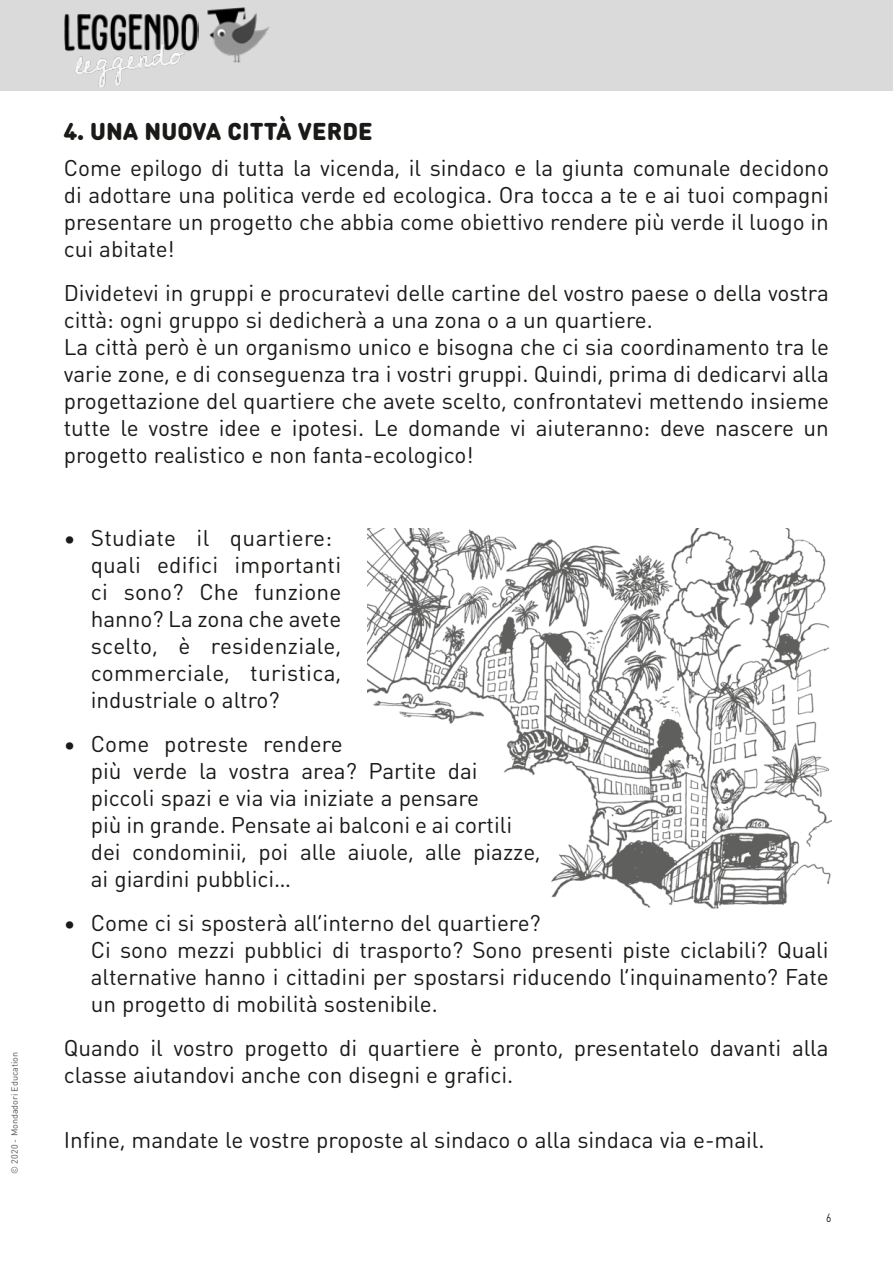
<style>
.page{position:relative;width:893px;height:1263px;background:#fff}
.page>*{position:absolute;margin:0;border:0;box-sizing:border-box;transform-origin:0 0}
.t1{font:900 24px "DIN Round Pro";letter-spacing:.005em;color:#1a1a18}
.t2{font:22.5px/27px "DIN Round Pro";color:#1a1a18}
.t3{font:12px "DIN Round Pro";color:#1a1a18;scale:.85 1}
.t4{font:9px "DIN Round Pro";color:#565656}
</style>
<div class="page">
<img style="left:367px;top:528px;width:464px;height:381px">
<div style="left:0;top:0;width:893px;height:91px;background:#dadada"></div>
<img style="left:207px;top:7px;width:62px;height:56px">
<img style="left:64px;top:13px;width:134px;height:74px">
<p class="t4" style="left:8px;top:1174px;width:123px;rotate:-90deg">© 2020 - Mondadori Education</p>
<p class="t1" style="left:64px;top:113px;width:310px">4. UNA NUOVA CITTÀ VERDE</p>
<p class="t2" style="left:64px;top:153px;width:767px;text-align:justify">Come epilogo di tutta la vicenda, il sindaco e la giunta comunale decidono di adottare una politica verde ed ecologica. Ora tocca a te e ai tuoi compagni presentare un progetto che abbia come obiettivo rendere più verde il luogo in cui abitate!</p>
<p class="t2" style="left:64px;top:278px;width:767px">Dividetevi in gruppi e procuratevi delle cartine del vostro paese o della vostra città: ogni gruppo si dedicherà a una zona o a un quartiere.<br>La città però è un organismo unico e bisogna che ci sia coordinamento tra le varie zone, e di conseguenza tra i vostri gruppi. Quindi, prima di dedicarvi alla progettazione del quartiere che avete scelto, confrontatevi mettendo insieme tutte le vostre idee e ipotesi. Le domande vi aiuteranno: deve nascere un progetto realistico e non fanta-ecologico!</p>
<p class="t2" style="left:91px;top:523px;width:252px;text-indent:-27px">• Studiate il quartiere: quali edifici importanti ci sono? Che funzione hanno? La zona che avete scelto, è residenziale, commerciale, turistica, industriale o altro?</p>
<p class="t2" style="left:91px;top:729px;width:451px;text-indent:-27px">• Come potreste rendere<br>più verde la vostra area? Partite dai piccoli spazi e via via iniziate a pensare<br>più in grande. Pensate ai balconi e ai cortili dei condominii, poi alle aiuole, alle piazze, ai giardini pubblici…</p>
<p class="t2" style="left:91px;top:908px;width:739px;text-indent:-27px">• Come ci si sposterà all’interno del quartiere?<br>Ci sono mezzi pubblici di trasporto? Sono presenti piste ciclabili? Quali alternative hanno i cittadini per spostarsi riducendo l’inquinamento? Fate un progetto di mobilità sostenibile.</p>
<p class="t2" style="left:64px;top:1033px;width:766px">Quando il vostro progetto di quartiere è pronto, presentatelo davanti alla classe aiutandovi anche con disegni e grafici.</p>
<p class="t2" style="left:64px;top:1126px;width:702px">Infine, mandate le vostre proposte al sindaco o alla sindaca via e-mail.</p>
<p class="t3" style="left:826px;top:1210px;width:8px">6</p>
</div>
